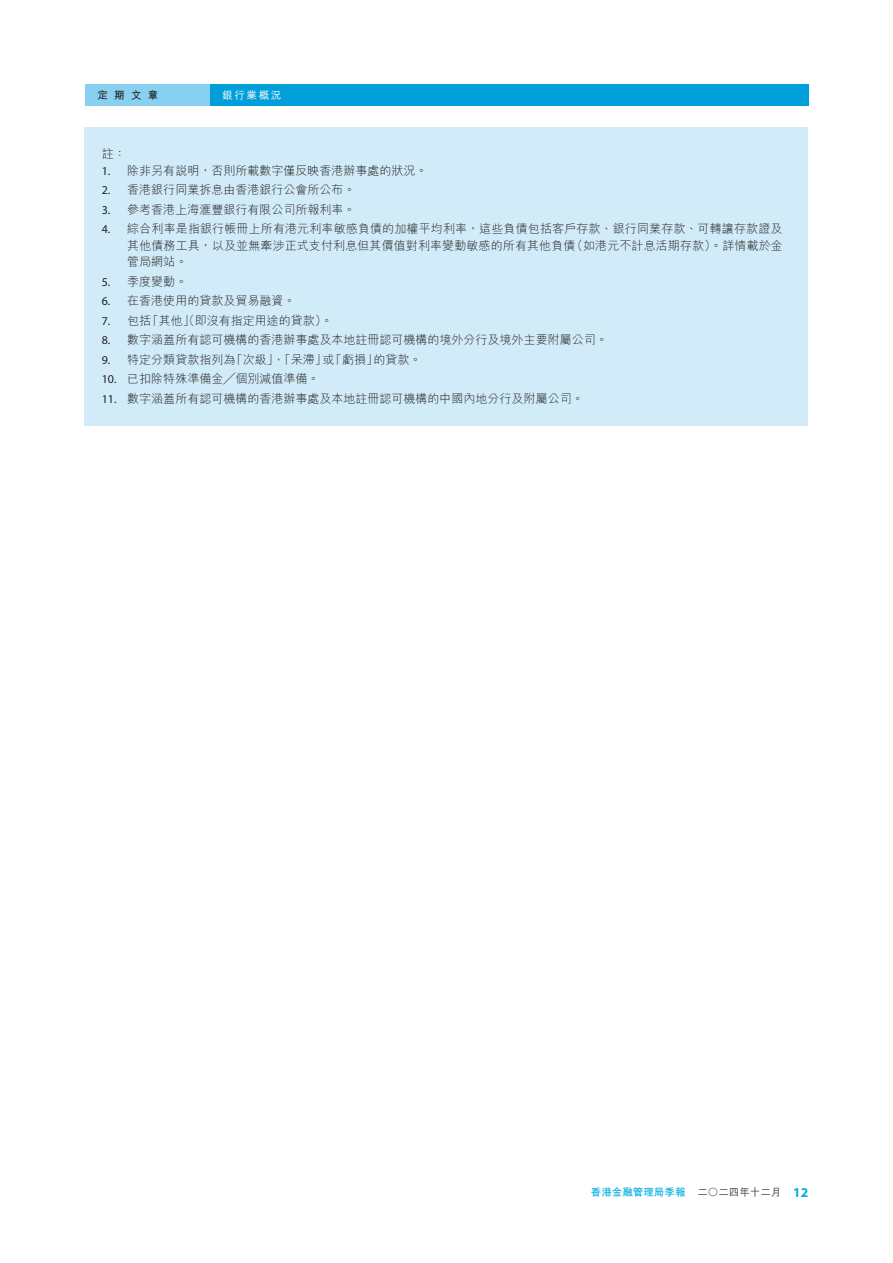
<style>
.page{position:relative;width:893px;height:1263px;background:#fff}
.page>*{position:absolute;margin:0;border:0;box-sizing:border-box;transform-origin:0 0}
._06_Notes{font:300 12px/16.5px "M Hei HK";color:#231f20;text-align:justify}
.t1{font:700 10.5px "M Hei HK";color:#00ade2}
.t2{font:500 10.5px "M Hei HK";letter-spacing:.15em;color:#fff}
.t3{font:700 10.5px "M Hei HK";color:#231f20}
.s1{font-family:"Myriad Pro";font-weight:400}
.s2{color:#57585a}
.s3{font-family:"Myriad Pro";font-size:13.5px}
</style>
<div class="page">
<div style="left:85px;top:85px;width:723px;height:21px;background:#009fda"></div>
<div style="left:85px;top:85px;width:124px;height:21px;background:#88d0ef"></div>
<div style="left:85px;top:127px;width:722px;height:298px;background:#d1ecf8"></div>
<p class="t3" style="left:97px;top:88px;width:62px">定期文章</p>
<p class="t2" style="left:222px;top:88px;width:60px">銀行業概況</p>
<p class="_06_Notes" style="left:102px;top:145px;width:25px">註：</p>
<p class="_06_Notes" style="left:102px;top:162px;width:327px"><span class="s1">1.</span> 除非另有說明，否則所載數字僅反映香港辦事處的狀況。</p>
<p class="_06_Notes" style="left:102px;top:181px;width:255px"><span class="s1">2.</span> 香港銀行同業拆息由香港銀行公會所公布。</p>
<p class="_06_Notes" style="left:102px;top:201px;width:255px"><span class="s1">3.</span> 參考香港上海滙豐銀行有限公司所報利率。</p>
<p class="_06_Notes" style="left:127px;top:220px;width:657px;text-indent:-26px"><span class="s1">4.</span> 綜合利率是指銀行帳冊上所有港元利率敏感負債的加權平均利率，這些負債包括客戶存款、銀行同業存款、可轉讓存款證及其他債務工具，以及並無牽涉正式支付利息但其價值對利率變動敏感的所有其他負債（如港元不計息活期存款）。詳情載於金管局網站。</p>
<p class="_06_Notes" style="left:102px;top:273px;width:87px"><span class="s1">5.</span> 季度變動。</p>
<p class="_06_Notes" style="left:102px;top:292px;width:195px"><span class="s1">6.</span> 在香港使用的貸款及貿易融資。</p>
<p class="_06_Notes" style="left:102px;top:312px;width:233px"><span class="s1">7.</span> 包括「其他」（即沒有指定用途的貸款）。</p>
<p class="_06_Notes" style="left:102px;top:331px;width:507px"><span class="s1">8.</span> 數字涵蓋所有認可機構的香港辦事處及本地註冊認可機構的境外分行及境外主要附屬公司。</p>
<p class="_06_Notes" style="left:102px;top:351px;width:321px"><span class="s1">9.</span> 特定分類貸款指列為「次級」、「呆滯」或「虧損」的貸款。</p>
<p class="_06_Notes" style="left:102px;top:370px;width:219px"><span class="s1">10.</span> 已扣除特殊準備金╱個別減值準備。</p>
<p class="_06_Notes" style="left:102px;top:390px;width:483px"><span class="s1">11.</span> 數字涵蓋所有認可機構的香港辦事處及本地註冊認可機構的中國內地分行及附屬公司。</p>
<p class="t1" style="left:590px;top:1184px;width:219px">香港金融管理局季報 <span class="s2">二〇二四年十二月</span> <span class="s3">12</span></p>
</div>
